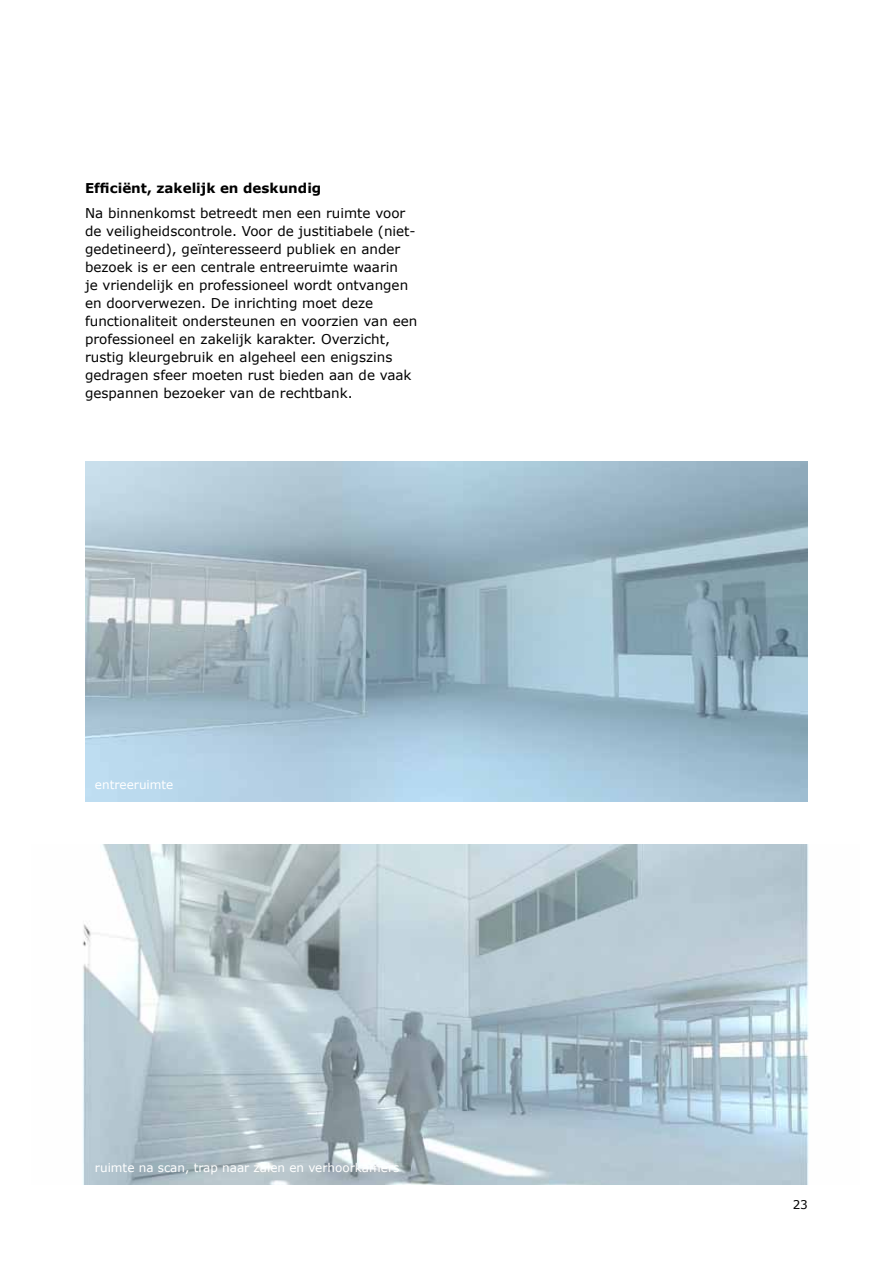
<style>
.page{position:relative;width:893px;height:1263px;background:#fff}
.page>*{position:absolute;margin:0;border:0;box-sizing:border-box;transform-origin:0 0}
.t1{font:13.5px/18px "Verdana";color:#000}
.t2{font:700 13.5px "Verdana";color:#000}
.t3{font:12px "Verdana";color:#fff}
.t4{font:12px "Verdana";color:#000}
</style>
<div class="page">
<img style="left:85px;top:461px;width:723px;height:340px">
<img style="left:82px;top:844px;width:727px;height:340px">
<p class="t2" style="left:85px;top:179px;width:238px">Efficiënt, zakelijk en deskundig</p>
<p class="t1" style="left:85px;top:204px;width:334px">Na binnenkomst betreedt men een ruimte voor de veiligheidscontrole. Voor de justitiabele (niet&shy;gedetineerd), geïnteresseerd publiek en ander bezoek is er een centrale entreeruimte waarin<br>je vriendelijk en professioneel wordt ontvangen en doorverwezen. De inrichting moet deze functionaliteit ondersteunen en voorzien van een professioneel en zakelijk karakter. Overzicht, rustig kleurgebruik en algeheel een enigszins gedragen sfeer moeten rust bieden aan de vaak gespannen bezoeker van de rechtbank.</p>
<p class="t3" style="left:95px;top:777px;width:80px">entreeruimte</p>
<p class="t3" style="left:95px;top:1160px;width:306px">ruimte na scan, trap naar zalen en verhoorkamers</p>
<p class="t4" style="left:793px;top:1197px;width:17px">23</p>
</div>
